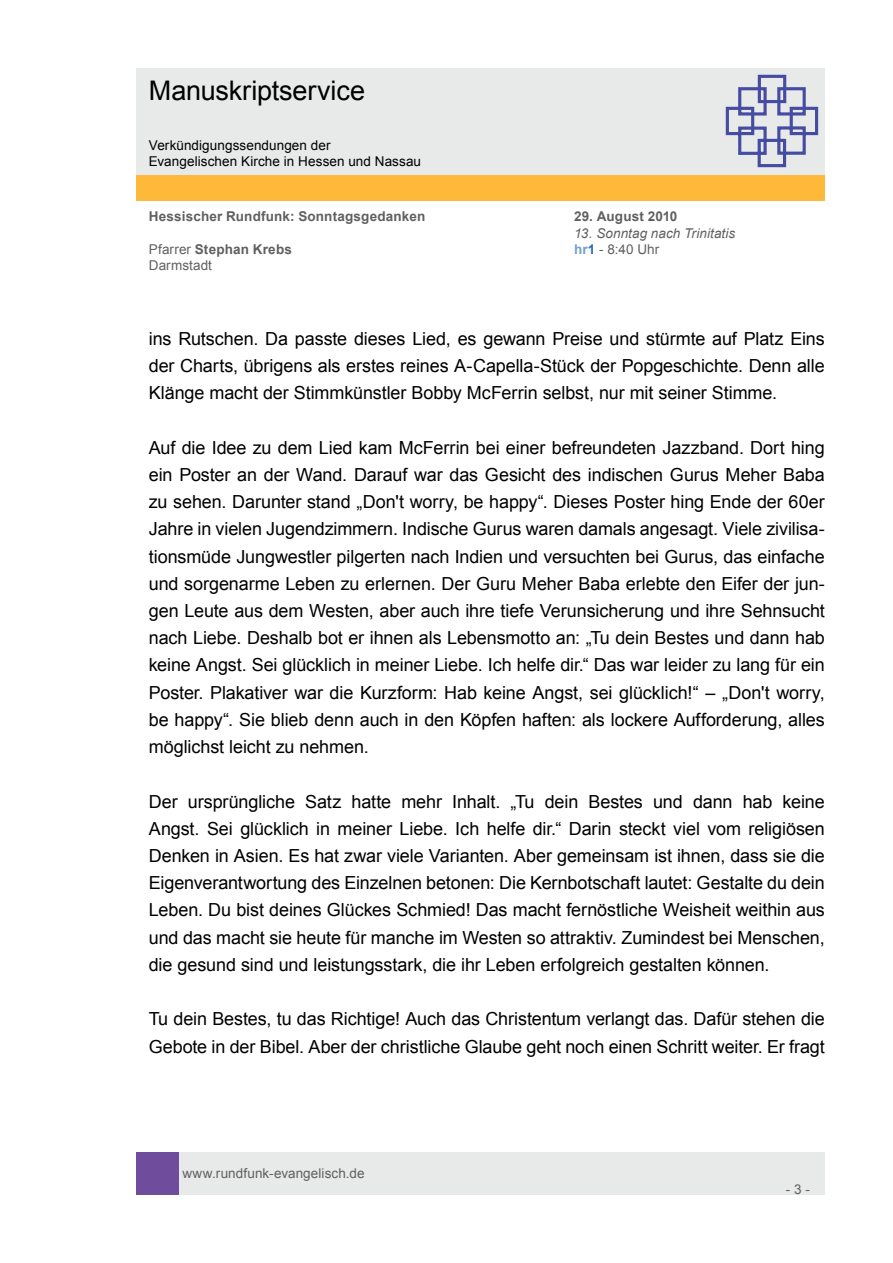
<style>
.page{position:relative;width:893px;height:1263px;background:#fff}
.page>*{position:absolute;margin:0;border:0;box-sizing:border-box;transform-origin:0 0}
.t1{font:27px "Arial";letter-spacing:-.005em;color:#000}
.t2{font:18px/27.2px "Arial";letter-spacing:-.005em;color:#000;text-align:justify}
.t3{font:700 13.5px "Arial";letter-spacing:.01em;color:#606060}
.t4{font:13.5px/16.2px "Arial";letter-spacing:.005em;color:#000}
.t5{font:13.5px "Arial";letter-spacing:.005em;color:#606060}
.t6{font:italic 13.5px "Arial";letter-spacing:.005em;color:#606060}
.s1{font-weight:400}
.s2{font-weight:700;color:#71a0cc}
.s3{font-weight:700;color:#2369b2}
</style>
<div class="page">
<div style="left:179px;top:1152px;width:646px;height:43px;background:#e8e9e9"></div>
<div style="left:136px;top:1152px;width:43px;height:43px;background:#704c9c"></div>
<div style="left:136px;top:175px;width:689px;height:26px;background:#ffb93a"></div>
<div style="left:136px;top:68px;width:689px;height:106px;background:#e8e9e9"></div>
<svg style="left:725px;top:74px;width:94px;height:94px"></svg>
<h1 class="t1" style="left:149px;top:73px;width:218px">Manuskriptservice</h1>
<p class="t4" style="left:149px;top:137px;width:274px">Verkündigungssendungen der<br>Evangelischen Kirche in Hessen und Nassau</p>
<p class="t3" style="left:149px;top:208px;width:278px">Hessischer Rundfunk: Sonntagsgedanken</p>
<p class="t3" style="left:574px;top:208px;width:105px">29. August 2010</p>
<p class="t6" style="left:574px;top:224px;width:163px">13. Sonntag nach Trinitatis</p>
<p class="t3" style="left:149px;top:240px;width:145px"><span class="s1">Pfarrer</span> Stephan Krebs</p>
<p class="t5" style="left:574px;top:240px;width:87px"><span class="s2">hr</span><span class="s3">1</span> - 8:40 Uhr</p>
<p class="t5" style="left:149px;top:256px;width:65px">Darmstadt</p>
<p class="t2" style="left:149px;top:325px;width:677px">ins Rutschen. Da passte dieses Lied, es gewann Preise und stürmte auf Platz Eins der Charts, übrigens als erstes reines A-Capella-Stück der Popgeschichte. Denn alle Klänge macht der Stimmkünstler Bobby McFerrin selbst, nur mit seiner Stimme.</p>
<p class="t2" style="left:149px;top:434px;width:678px">Auf die Idee zu dem Lied kam McFerrin bei einer befreundeten Jazzband. Dort hing ein Poster an der Wand. Darauf war das Gesicht des indischen Gurus Meher Baba zu sehen. Darunter stand „Don't worry, be happy“. Dieses Poster hing Ende der 60er Jahre in vielen Jugendzimmern. Indische Gurus waren damals angesagt. Viele zivilisa&shy;tionsmüde Jungwestler pilgerten nach Indien und versuchten bei Gurus, das einfache und sorgenarme Leben zu erlernen. Der Guru Meher Baba erlebte den Eifer der jun&shy;gen Leute aus dem Westen, aber auch ihre tiefe Verunsicherung und ihre Sehnsucht nach Liebe. Deshalb bot er ihnen als Lebensmotto an: „Tu dein Bestes und dann hab keine Angst. Sei glücklich in meiner Liebe. Ich helfe dir.“ Das war leider zu lang für ein Poster. Plakativer war die Kurzform: Hab keine Angst, sei glücklich!“ – „Don't worry, be happy“. Sie blieb denn auch in den Köpfen haften: als lockere Aufforderung, alles möglichst leicht zu nehmen.</p>
<p class="t2" style="left:149px;top:788px;width:677px">Der ursprüngliche Satz hatte mehr Inhalt. „Tu dein Bestes und dann hab keine Angst. Sei glücklich in meiner Liebe. Ich helfe dir.“ Darin steckt viel vom religiösen Denken in Asien. Es hat zwar viele Varianten. Aber gemeinsam ist ihnen, dass sie die Eigenverantwortung des Einzelnen betonen: Die Kernbotschaft lautet: Gestalte du dein Leben. Du bist deines Glückes Schmied! Das macht fernöstliche Weisheit weithin aus und das macht sie heute für manche im Westen so attraktiv. Zumindest bei Menschen, die gesund sind und leistungsstark, die ihr Leben erfolgreich gestalten können.</p>
<p class="t2" style="left:149px;top:1005px;width:677px">Tu dein Bestes, tu das Richtige! Auch das Christentum verlangt das. Dafür stehen die<br>Gebote in der Bibel. Aber der christliche Glaube geht noch einen Schritt weiter. Er fragt</p>
<p class="t5" style="left:182px;top:1164px;width:184px">www.rundfunk-evangelisch.de</p>
<p class="t5" style="left:786px;top:1180px;width:26px">- 3 -</p>
</div>
